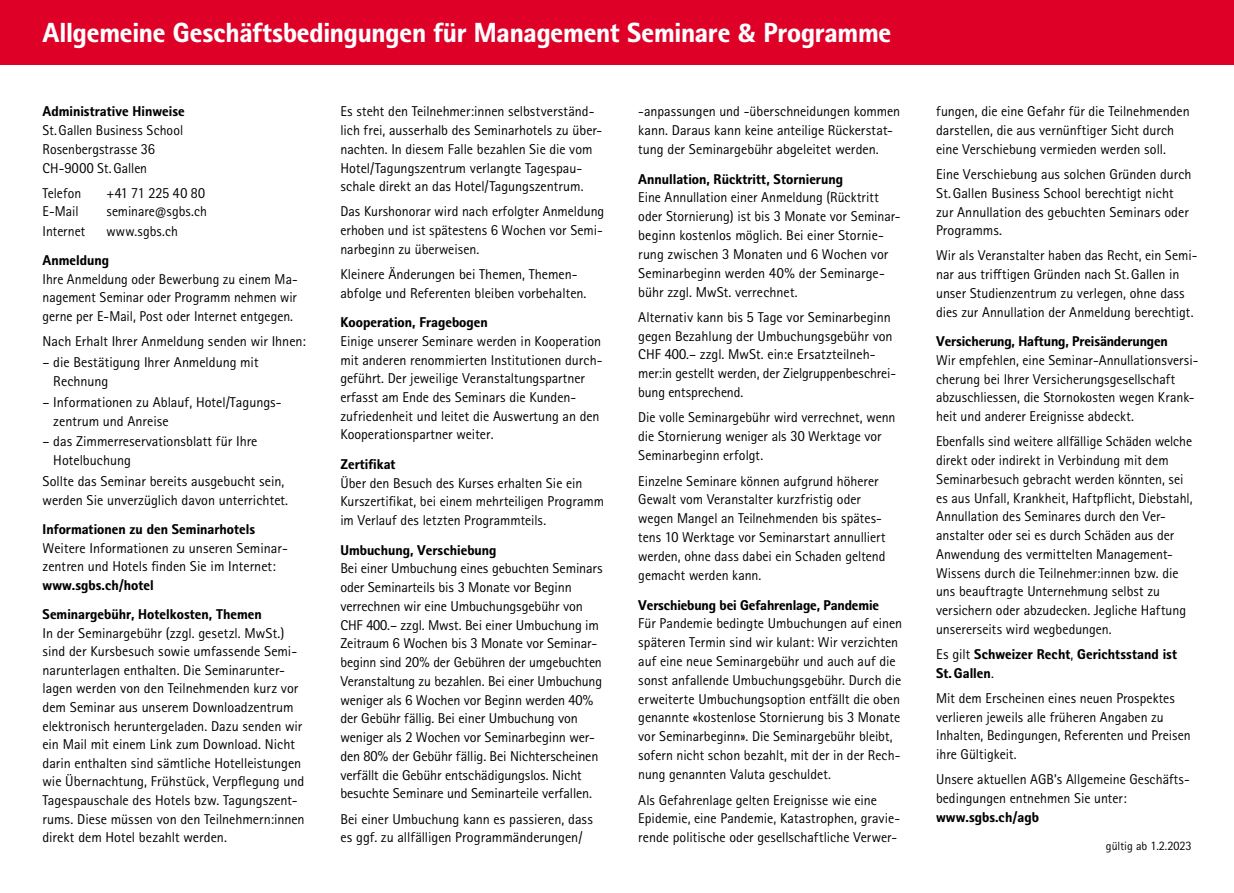
<style>
.page{position:relative;width:1234px;height:893px;background:#fff}
.page>*{position:absolute;margin:0;border:0;box-sizing:border-box;transform-origin:0 0}
.t1{font:800 27.75px "Rotis II Sans Pro";letter-spacing:-.01em;color:#fff}
.t2{font:14.25px/18.8px "Rotis II Sans Pro";color:#000}
.t3{font:800 14.25px/18.8px "Rotis II Sans Pro";color:#000}
.t4{font:12px "Rotis II Sans Pro";color:#000}
.s1{font-weight:400}
</style>
<div class="page">
<div style="left:0;top:0;width:1233px;height:64px;background:#df0028"></div>
<h1 class="t1" style="left:43px;top:17px;width:850px">Allgemeine Geschäftsbedingungen für Management Seminare &amp; Programme</h1>
<p class="t3" style="left:43px;top:102px;width:144px">Administrative Hinweise</p>
<p class="t2" style="left:43px;top:121px;width:142px">St.Gallen Business School<br>Rosenbergstrasse 36<br>CH-9000 St.Gallen</p>
<p class="t2" style="left:43px;top:184px;width:40px">Telefon</p>
<p class="t2" style="left:106px;top:184px;width:100px">+41 71 225 40 80</p>
<p class="t2" style="left:43px;top:202px;width:37px">E-Mail</p>
<p class="t2" style="left:106px;top:202px;width:102px">seminare@sgbs.ch</p>
<p class="t2" style="left:43px;top:222px;width:44px">Internet</p>
<p class="t2" style="left:106px;top:222px;width:73px">www.sgbs.ch</p>
<p class="t3" style="left:43px;top:251px;width:68px">Anmeldung</p>
<p class="t2" style="left:43px;top:270px;width:257px;text-align:justify">Ihre Anmeldung oder Bewerbung zu einem Ma&shy;nagement Seminar oder Programm nehmen wir gerne per E-Mail, Post oder Internet entgegen.</p>
<p class="t2" style="left:43px;top:332px;width:265px">Nach Erhalt Ihrer Anmeldung senden wir Ihnen:</p>
<p class="t2" style="left:53px;top:353px;width:207px;text-indent:-11px">– die Bestätigung Ihrer Anmeldung mit<br>Rechnung</p>
<p class="t2" style="left:53px;top:393px;width:230px;text-indent:-11px">– Informationen zu Ablauf, Hotel/Tagungs&shy;zentrum und Anreise</p>
<p class="t2" style="left:53px;top:432px;width:206px;text-indent:-11px">– das Zimmerreservationsblatt für Ihre<br>Hotelbuchung</p>
<p class="t2" style="left:43px;top:472px;width:247px">Sollte das Seminar bereits ausgebucht sein, werden Sie unverzüglich davon unterrichtet.</p>
<p class="t3" style="left:43px;top:520px;width:214px">Informationen zu den Seminarhotels</p>
<p class="t2" style="left:43px;top:538px;width:247px">Weitere Informationen zu unseren Seminar&shy;zentren und Hotels finden Sie im Internet:</p>
<p class="t3" style="left:43px;top:571px;width:221px;line-height:29px">www.sgbs.ch/hotel<br>Seminargebühr, Hotelkosten, Themen</p>
<p class="t2" style="left:43px;top:623px;width:263px">In der Seminargebühr (zzgl. gesetzl. MwSt.) sind der Kursbesuch sowie umfassende Semi&shy;narunterlagen enthalten. Die Seminarunter&shy;lagen werden von den Teilnehmenden kurz vor dem Seminar aus unserem Downloadzentrum elektronisch heruntergeladen. Dazu senden wir ein Mail mit einem Link zum Download. Nicht darin enthalten sind sämtliche Hotelleistungen wie Übernachtung, Frühstück, Verpflegung und Tagespauschale des Hotels bzw. Tagungszent&shy;rums. Diese müssen von den Teilnehmern:innen direkt dem Hotel bezahlt werden.</p>
<p class="t2" style="left:340px;top:102px;width:263px">Es steht den Teilnehmer:innen selbstverständ&shy;lich frei, ausserhalb des Seminarhotels zu über&shy;nachten. In diesem Falle bezahlen Sie die vom Hotel/Tagungszentrum verlangte Tagespau&shy;schale direkt an das Hotel/Tagungszentrum.</p>
<p class="t2" style="left:340px;top:202px;width:265px;text-align:justify">Das Kurshonorar wird nach erfolgter Anmeldung erhoben und ist spätestens 6 Wochen vor Semi&shy;narbeginn zu überweisen.</p>
<p class="t2" style="left:340px;top:265px;width:247px">Kleinere Änderungen bei Themen, Themen&shy;abfolge und Referenten bleiben vorbehalten.</p>
<p class="t3" style="left:340px;top:313px;width:149px">Kooperation, Fragebogen</p>
<p class="t2" style="left:340px;top:332px;width:263px">Einige unserer Seminare werden in Kooperation mit anderen renommierten Institutionen durch&shy;geführt. Der jeweilige Veranstaltungspartner erfasst am Ende des Seminars die Kunden&shy;zufriedenheit und leitet die Auswertung an den Kooperationspartner weiter.</p>
<p class="t3" style="left:340px;top:455px;width:57px">Zertifikat</p>
<p class="t2" style="left:340px;top:473px;width:265px">Über den Besuch des Kurses erhalten Sie ein<br>Kurszertifikat, bei einem mehrteiligen Programm im Verlauf des letzten Programmteils.</p>
<p class="t3" style="left:340px;top:541px;width:158px">Umbuchung, Verschiebung</p>
<p class="t2" style="left:340px;top:559px;width:264px">Bei einer Umbuchung eines gebuchten Seminars oder Seminarteils bis 3 Monate vor Beginn verrechnen wir eine Umbuchungsgebühr von CHF 400.– zzgl. Mwst. Bei einer Umbuchung im Zeitraum 6 Wochen bis 3 Monate vor Seminar&shy;beginn sind 20% der Gebühren der umgebuchten Veranstaltung zu bezahlen. Bei einer Umbuchung weniger als 6 Wochen vor Beginn werden 40% der Gebühr fällig. Bei einer Umbuchung von weniger als 2 Wochen vor Seminarbeginn wer&shy;den 80% der Gebühr fällig. Bei Nichterscheinen verfällt die Gebühr entschädigungslos. Nicht besuchte Seminare und Seminarteile verfallen.</p>
<p class="t2" style="left:340px;top:809px;width:254px">Bei einer Umbuchung kann es passieren, dass es ggf. zu allfälligen Programmänderungen/</p>
<p class="t2" style="left:638px;top:102px;width:263px">-anpassungen und -überschneidungen kommen kann. Daraus kann keine anteilige Rückerstat&shy;tung der Seminargebühr abgeleitet werden.</p>
<p class="t3" style="left:638px;top:170px;width:206px">Annullation, Rücktritt, Stornierung</p>
<p class="t2" style="left:638px;top:188px;width:263px">Eine Annullation einer Anmeldung (Rücktritt oder Stornierung) ist bis 3 Monate vor Seminar&shy;beginn kostenlos möglich. Bei einer Stornie&shy;rung zwischen 3 Monaten und 6 Wochen vor Seminarbeginn werden 40% der Seminarge&shy;bühr zzgl. MwSt. verrechnet.</p>
<p class="t2" style="left:638px;top:308px;width:259px">Alternativ kann bis 5 Tage vor Seminarbeginn gegen Bezahlung der Umbuchungsgebühr von CHF 400.– zzgl. MwSt. ein:e Ersatzteilneh&shy;mer:in gestellt werden, der Zielgruppenbeschrei&shy;bung entsprechend.</p>
<p class="t2" style="left:638px;top:408px;width:259px">Die volle Seminargebühr wird verrechnet, wenn die Stornierung weniger als 30 Werktage vor<br>Seminarbeginn erfolgt.</p>
<p class="t2" style="left:638px;top:471px;width:249px">Einzelne Seminare können aufgrund höherer Gewalt vom Veranstalter kurzfristig oder wegen Mangel an Teilnehmenden bis spätes&shy;tens 10 Werktage vor Seminarstart annulliert werden, ohne dass dabei ein Schaden geltend gemacht werden kann.</p>
<p class="t3" style="left:638px;top:595px;width:242px">Verschiebung bei Gefahrenlage, Pandemie</p>
<p class="t2" style="left:638px;top:614px;width:265px">Für Pandemie bedingte Umbuchungen auf einen späteren Termin sind wir kulant: Wir verzichten auf eine neue Seminargebühr und auch auf die sonst anfallende Umbuchungsgebühr. Durch die erweiterte Umbuchungsoption entfällt die oben genannte «kostenlose Stornierung bis 3 Monate vor Seminarbeginn». Die Seminargebühr bleibt, sofern nicht schon bezahlt, mit der in der Rech&shy;nung genannten Valuta geschuldet.</p>
<p class="t2" style="left:638px;top:790px;width:263px">Als Gefahrenlage gelten Ereignisse wie eine<br>Epidemie, eine Pandemie, Katastrophen, gravie&shy;rende politische oder gesellschaftliche Verwer-</p>
<p class="t2" style="left:935px;top:102px;width:255px">fungen, die eine Gefahr für die Teilnehmenden darstellen, die aus vernünftiger Sicht durch eine Verschiebung vermieden werden soll.</p>
<p class="t2" style="left:935px;top:165px;width:257px">Eine Verschiebung aus solchen Gründen durch St.Gallen Business School berechtigt nicht zur Annullation des gebuchten Seminars oder Programms.</p>
<p class="t2" style="left:935px;top:246px;width:263px">Wir als Veranstalter haben das Recht, ein Semi&shy;nar aus trifftigen Gründen nach St.Gallen in unser Studienzentrum zu verlegen, ohne dass dies zur Annullation der Anmeldung berechtigt.</p>
<p class="t3" style="left:935px;top:332px;width:233px">Versicherung, Haftung, Preisänderungen</p>
<p class="t2" style="left:935px;top:351px;width:264px">Wir empfehlen, eine Seminar-Annullationsversi&shy;cherung bei Ihrer Versicherungsgesellschaft abzuschliessen, die Stornokosten wegen Krank&shy;heit und anderer Ereignisse abdeckt.</p>
<p class="t2" style="left:935px;top:432px;width:258px">Ebenfalls sind weitere allfällige Schäden welche direkt oder indirekt in Verbindung mit dem Seminarbesuch gebracht werden könnten, sei es aus Unfall, Krankheit, Haftpflicht, Diebstahl, Annullation des Seminares durch den Ver&shy;anstalter oder sei es durch Schäden aus der Anwendung des vermittelten Management-Wissens durch die Teilnehmer:innen bzw. die uns beauftragte Unternehmung selbst zu versichern oder abzudecken. Jegliche Haftung unsererseits wird wegbedungen.</p>
<p class="t3" style="left:935px;top:645px;width:242px"><span class="s1">Es gilt</span> Schweizer Recht<span class="s1">,</span> Gerichtsstand ist<br>St.Gallen<span class="s1">.</span></p>
<p class="t2" style="left:935px;top:689px;width:256px">Mit dem Erscheinen eines neuen Prospektes verlieren jeweils alle früheren Angaben zu Inhalten, Bedingungen, Referenten und Preisen ihre Gültigkeit.</p>
<p class="t2" style="left:935px;top:770px;width:255px">Unsere aktuellen AGB’s Allgemeine Geschäfts&shy;bedingungen entnehmen Sie unter:</p>
<p class="t3" style="left:935px;top:808px;width:104px">www.sgbs.ch/agb</p>
<p class="t4" style="left:1105px;top:840px;width:87px">gültig ab 1.2.2023</p>
</div>
